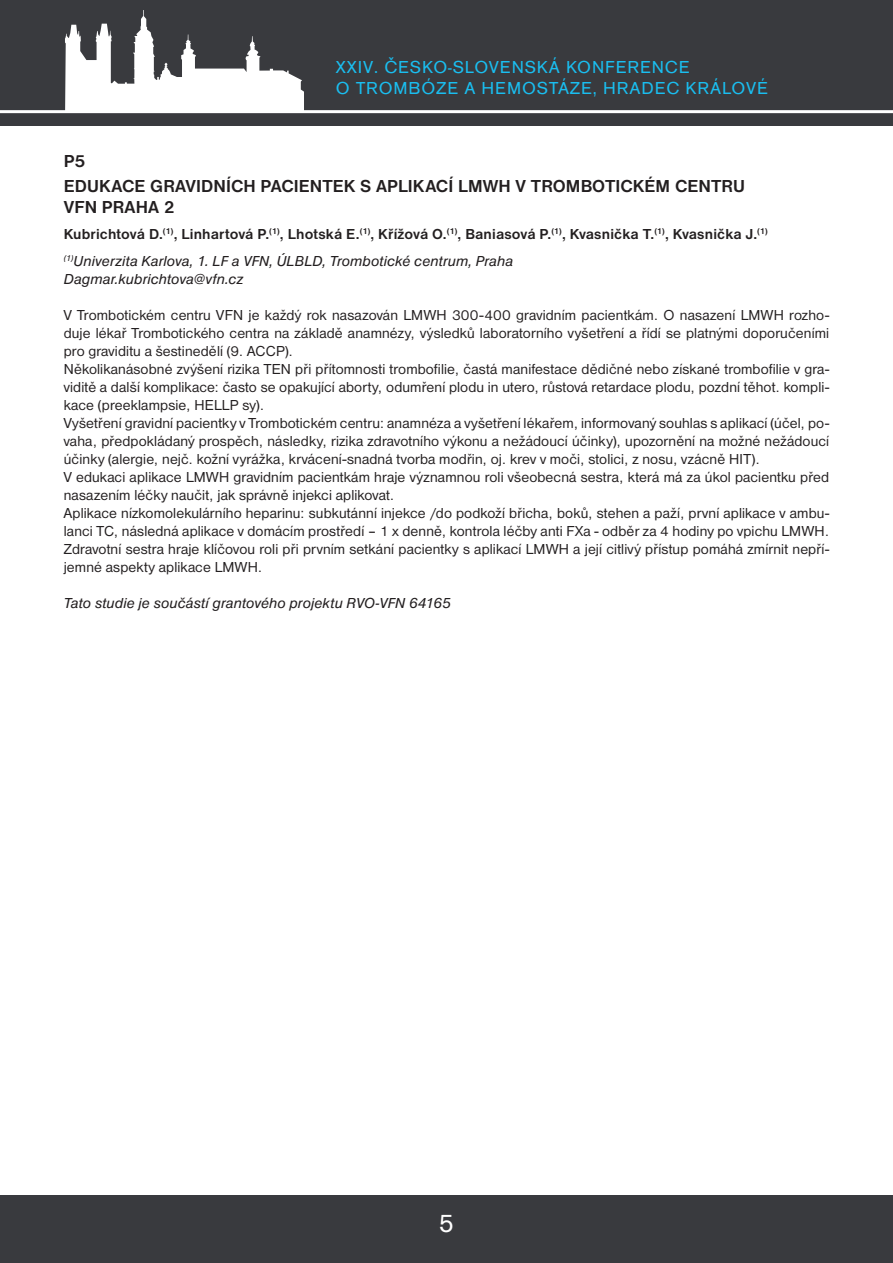
<style>
.page{position:relative;width:893px;height:1263px;background:#fff}
.page>*{position:absolute;margin:0;border:0;box-sizing:border-box;transform-origin:0 0}
.t1{font:27px "Accius TCE";color:#fff}
.kapitola{font:700 18px/21px "Nimbus Sans DCE";letter-spacing:.005em;color:#231f20}
.t2{font:18px/21px "Accius TCE";letter-spacing:.05em;color:#1abef0}
.poster{font:700 18px "Nimbus Sans DCE";color:#231f20}
.Normální{font:15px/18px "Nimbus Sans DCE";letter-spacing:.01em;color:#231f20;text-align:justify}
.jmena{font:700 15px "Nimbus Sans DCE";letter-spacing:.01em;color:#231f20}
.prace{font:italic 15px "Nimbus Sans DCE";letter-spacing:.005em;color:#231f20}
.Normální-2{font:italic 15px "Nimbus Sans DCE";letter-spacing:.005em;color:#231f20}
</style>
<div class="page">
<div style="left:0;top:0;width:893px;height:125px;background:#393a3e"></div>
<svg style="left:65px;top:10px;width:239px;height:100px"></svg>
<hr style="left:0;top:110px;width:893px;height:3px;background:#fff">
<div style="left:0;top:1195px;width:893px;height:68px;background:#393a3e"></div>
<p class="t2" style="left:336px;top:57px;width:433px">XXIV. ČESKO-SLOVENSKÁ KONFERENCE<br>O TROMBÓZE A HEMOSTÁZE, HRADEC KRÁLOVÉ</p>
<p class="poster" style="left:64px;top:150px;width:23px">P5</p>
<p class="kapitola" style="left:64px;top:175px;width:683px">EDUKACE GRAVIDNÍCH PACIENTEK S APLIKACÍ LMWH V TROMBOTICKÉM CENTRU<br>VFN PRAHA 2</p>
<p class="jmena" style="left:64px;top:226px;width:706px">Kubrichtová D.<sup>(1)</sup>, Linhartová P.<sup>(1)</sup>, Lhotská E.<sup>(1)</sup>, Křížová O.<sup>(1)</sup>, Baniasová P.<sup>(1)</sup>, Kvasnička T.<sup>(1)</sup>, Kvasnička J.<sup>(1)</sup></p>
<p class="prace" style="left:64px;top:252px;width:451px"><sup>(1)</sup>Univerzita Karlova, 1. LF a VFN, ÚLBLD, Trombotické centrum, Praha</p>
<p class="prace" style="left:64px;top:270px;width:181px">Dagmar.kubrichtova@vfn.cz</p>
<p class="Normální" style="left:64px;top:306px;width:767px">V Trombotickém centru VFN je každý rok nasazován LMWH 300-400 gravidním pacientkám. O nasazení LMWH rozho&shy;duje lékař Trombotického centra na základě anamnézy, výsledků laboratorního vyšetření a řídí se platnými doporučeními pro graviditu a šestinedělí (9. ACCP).</p>
<p class="Normální" style="left:64px;top:360px;width:767px">Několikanásobné zvýšení rizika TEN při přítomnosti trombofilie, častá manifestace dědičné nebo získané trombofilie v gra&shy;viditě a další komplikace: často se opakující aborty, odumření plodu in utero, růstová retardace plodu, pozdní těhot. kompli&shy;kace (preeklampsie, HELLP sy).</p>
<p class="Normální" style="left:64px;top:414px;width:767px">Vyšetření gravidní pacientky v Trombotickém centru: anamnéza a vyšetření lékařem, informovaný souhlas s aplikací (účel, po&shy;vaha, předpokládaný prospěch, následky, rizika zdravotního výkonu a nežádoucí účinky), upozornění na možné nežádoucí účinky (alergie, nejč. kožní vyrážka, krvácení-‑snadná tvorba modřin, oj. krev v moči, stolici, z nosu, vzácně HIT).</p>
<p class="Normální" style="left:64px;top:468px;width:767px">V edukaci aplikace LMWH gravidním pacientkám hraje významnou roli všeobecná sestra, která má za úkol pacientku před nasazením léčky naučit, jak správně injekci aplikovat.</p>
<p class="Normální" style="left:64px;top:504px;width:767px">Aplikace nízkomolekulárního heparinu: subkutánní injekce /do podkoží břicha, boků, stehen a paží, první aplikace v ambu&shy;lanci TC, následná aplikace v domácím prostředí – 1 x denně, kontrola léčby anti FXa - odběr za 4 hodiny po vpichu LMWH.</p>
<p class="Normální" style="left:64px;top:540px;width:767px">Zdravotní sestra hraje klíčovou roli při prvním setkání pacientky s aplikací LMWH a její citlivý přístup pomáhá zmírnit nepří&shy;jemné aspekty aplikace LMWH.</p>
<p class="Normální-2" style="left:64px;top:594px;width:389px">Tato studie je součástí grantového projektu RVO-‑VFN 64165</p>
<h1 class="t1" style="left:439px;top:1208px;width:17px">5</h1>
</div>
